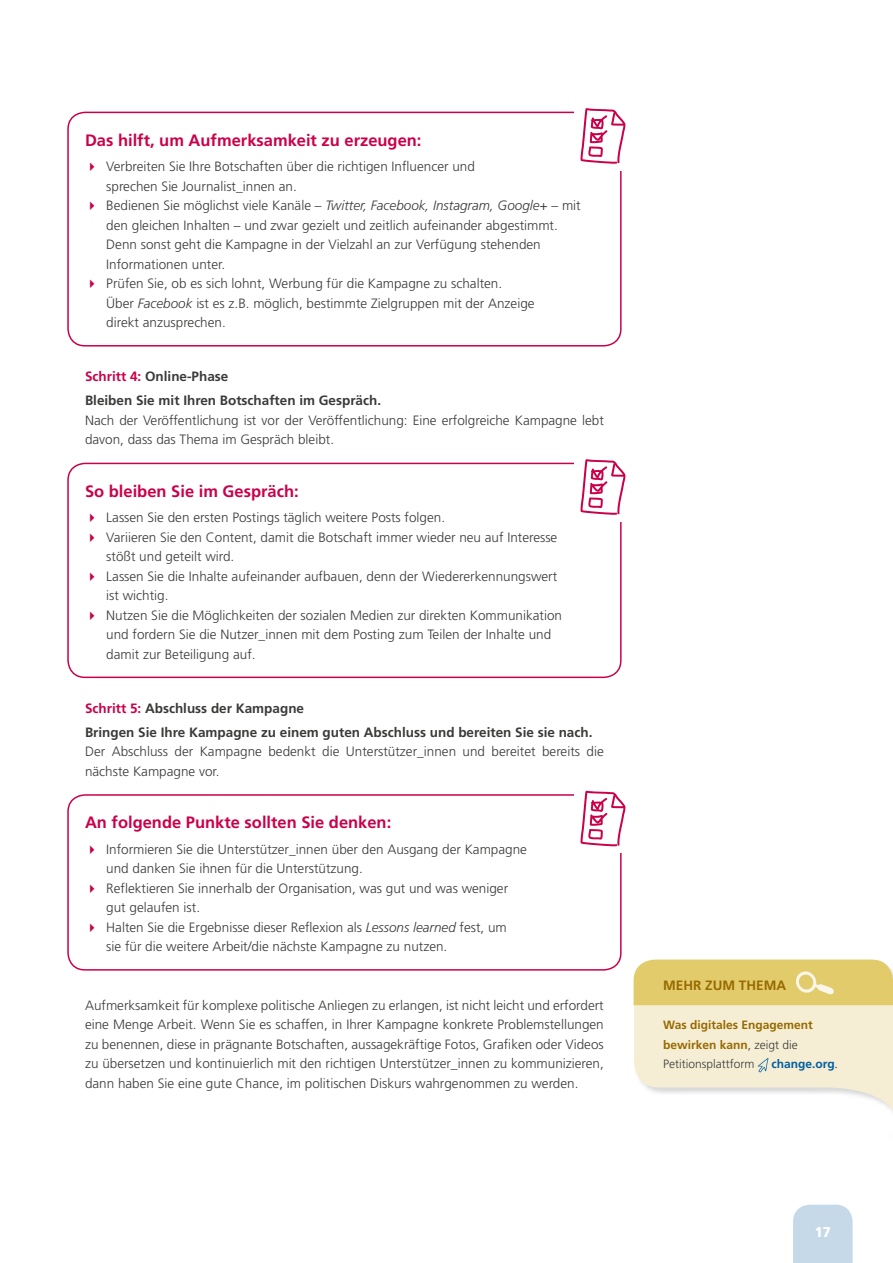
<style>
.page{position:relative;width:893px;height:1263px;background:#fff}
.page>*{position:absolute;margin:0;border:0;box-sizing:border-box;transform-origin:0 0}
.Head_Werkzeug{font:700 16.5px "Frutiger LT Std";color:#cb004a}
.t1{font:700 14.1px "Frutiger LT Std";color:#fff}
.Fließ{font:300 13.5px/19.5px "Frutiger LT Std";color:#3a3a39}
.Fließ-2{font:700 13.5px "Frutiger LT Std";color:#3a3a39}
.t2{font:700 13.5px "Frutiger LT Std";color:#976a00}
.t3{font:700 12px/19.5px "Frutiger LT Std";color:#976a00}
.t4{font:700 12px "Frutiger LT";color:#005fa1}
.s1{font-style:italic}
.s2{color:#cb004a}
.s3{font-weight:300;color:#3a3a39}
.s4{font-family:"Minion Pro";font-weight:400;color:#3a3a39}
</style>
<div class="page">
<div style="left:793px;top:1205px;width:60px;height:58px;background:#c5d9e8"></div>
<svg style="left:634px;top:1005px;width:259px;height:107px;fill:#f6eed4"></svg>
<div style="left:634px;top:960px;width:259px;height:45px;background:#e2cb6b"></div>
<div style="left:67px;top:112px;width:555px;height:235px;border:2px solid #cb004a;border-radius:17px"></div>
<div style="left:67px;top:463px;width:555px;height:215px;border:2px solid #cb004a;border-radius:17px"></div>
<div style="left:67px;top:794px;width:555px;height:177px;border:2px solid #cb004a;border-radius:17px"></div>
<div style="left:574px;top:105px;width:50px;height:65px;background:#fff"></div>
<svg style="left:580px;top:108px;width:45px;height:56px"></svg>
<div style="left:574px;top:456px;width:50px;height:65px;background:#fff"></div>
<svg style="left:580px;top:459px;width:45px;height:56px"></svg>
<div style="left:574px;top:787px;width:50px;height:66px;background:#fff"></div>
<svg style="left:580px;top:791px;width:45px;height:55px"></svg>
<svg style="left:758px;top:1058px;width:25px;height:14px"></svg>
<p class="Head_Werkzeug" style="left:85px;top:130px;width:338px">Das hilft, um Aufmerksamkeit zu erzeugen:</p>
<p class="Fließ" style="left:106px;top:157px;width:370px">Verbreiten Sie Ihre Botschaften über die richtigen Influencer und sprechen Sie Journalist_innen an.</p>
<p class="Fließ" style="left:106px;top:196px;width:476px">Bedienen Sie möglichst viele Kanäle – <span class="s1">Twitter, Facebook, Instagram, Google+</span> – mit den gleichen Inhalten – und zwar gezielt und zeitlich aufeinander abgestimmt.<br>Denn sonst geht die Kampagne in der Vielzahl an zur Verfügung stehenden Informationen unter.</p>
<p class="Fließ" style="left:106px;top:274px;width:430px">Prüfen Sie, ob es sich lohnt, Werbung für die Kampagne zu schalten.<br>Über <span class="s1">Facebook</span> ist es z. B. möglich, bestimmte Zielgruppen mit der Anzeige direkt anzusprechen.</p>
<p class="Fließ-2" style="left:85px;top:368px;width:145px"><span class="s2">Schritt 4:</span> Online-Phase</p>
<p class="Fließ-2" style="left:85px;top:392px;width:296px">Bleiben Sie mit Ihren Botschaften im Gespräch.</p>
<p class="Fließ" style="left:85px;top:410px;width:520px">Nach der Veröffentlichung ist vor der Veröffentlichung: Eine erfolgreiche Kampagne lebt davon, dass das Thema im Gespräch bleibt.</p>
<p class="Head_Werkzeug" style="left:85px;top:481px;width:215px">So bleiben Sie im Gespräch:</p>
<p class="Fließ" style="left:106px;top:508px;width:338px">Lassen Sie den ersten Postings täglich weitere Posts folgen.</p>
<p class="Fließ" style="left:106px;top:527px;width:453px">Variieren Sie den Content, damit die Botschaft immer wieder neu auf Interesse stößt und geteilt wird.</p>
<p class="Fließ" style="left:106px;top:566px;width:452px">Lassen Sie die Inhalte aufeinander aufbauen, denn der Wiedererkennungswert ist wichtig.</p>
<p class="Fließ" style="left:106px;top:605px;width:457px">Nutzen Sie die Möglichkeiten der sozialen Medien zur direkten Kommunikation und fordern Sie die Nutzer_innen mit dem Posting zum Teilen der Inhalte und damit zur Beteiligung auf.</p>
<p class="Fließ-2" style="left:85px;top:700px;width:221px"><span class="s2">Schritt 5:</span> Abschluss der Kampagne</p>
<p class="Fließ-2" style="left:85px;top:724px;width:507px">Bringen Sie Ihre Kampagne zu einem guten Abschluss und bereiten Sie sie nach.</p>
<p class="Fließ" style="left:85px;top:742px;width:520px">Der Abschluss der Kampagne bedenkt die Unterstützer_innen und bereitet bereits die nächste Kampagne vor.</p>
<p class="Head_Werkzeug" style="left:85px;top:813px;width:308px">An folgende Punkte sollten Sie denken:</p>
<p class="Fließ" style="left:106px;top:839px;width:422px">Informieren Sie die Unterstützer_innen über den Ausgang der Kampagne und danken Sie ihnen für die Unterstützung.</p>
<p class="Fließ" style="left:106px;top:878px;width:403px">Reflektieren Sie innerhalb der Organisation, was gut und was weniger gut gelaufen ist.</p>
<p class="Fließ" style="left:106px;top:917px;width:402px">Halten Sie die Ergebnisse dieser Reflexion als <span class="s1">Lessons learned</span> fest, um sie für die weitere Arbeit/die nächste Kampagne zu nutzen.</p>
<p class="Fließ" style="left:85px;top:995px;width:520px;text-align:justify">Aufmerksamkeit für komplexe politische Anliegen zu erlangen, ist nicht leicht und erfordert eine Menge Arbeit. Wenn Sie es schaffen, in Ihrer Kampagne konkrete Problemstellungen zu benennen, diese in prägnante Botschaften, aussagekräftige Fotos, Grafiken oder Videos zu übersetzen und kontinuierlich mit den richtigen Unterstützer_innen zu kommunizieren, dann haben Sie eine gute Chance, im politischen Diskurs wahrgenommen zu werden.</p>
<p class="t2" style="left:663px;top:977px;width:124px">MEHR ZUM THEMA</p>
<p class="t3" style="left:663px;top:1015px;width:151px">Was digitales Engagement bewirken kann<span class="s3">, zeigt die<br>Petitionsplattform</span></p>
<p class="t4" style="left:772px;top:1057px;width:68px">change.org<span class="s4">.</span></p>
<p class="t1" style="left:815px;top:1223px;width:17px">17</p>
</div>
